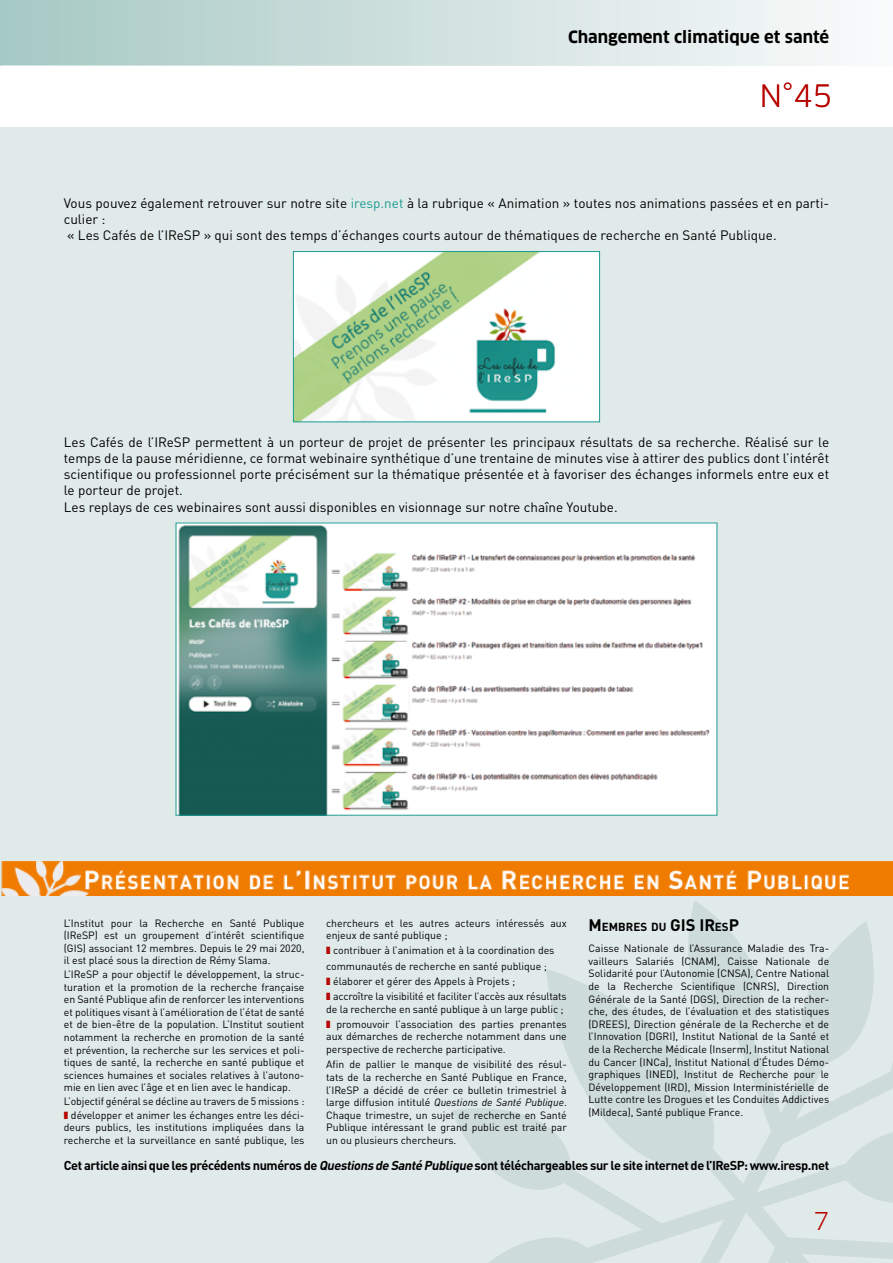
<style>
.page{position:relative;width:893px;height:1263px;background:#fff}
.page>*{position:absolute;margin:0;border:0;box-sizing:border-box;transform-origin:0 0}
.t1{font:30px "Clan OT";color:#b70502}
.t2{font:24px "Clan OT";color:#b70502}
.t3{font:700 16.5px "Clan OT";color:#000}
.t4{font:13.5px/16.2px "DIN Pro";color:#000}
.t5{font:700 12.75px "DIN Pro";letter-spacing:-.03em;color:#000}
.t6{font:700 11.55px "DIN Pro";color:#000}
.t7{font:10.5px/12.6px "DIN Pro";color:#000;text-align:justify}
.s1{color:#1c9a91}
.s2{font-style:italic}
.s3{font-size:16.5px}
</style>
<div class="page">
<div style="left:0;top:128px;width:893px;height:1135px;background:#e0eae9"></div>
<svg style="left:452px;top:901px;width:441px;height:362px"></svg>
<svg style="left:546px;top:921px;width:334px;height:291px"></svg>
<svg style="left:0;top:0;width:836px;height:66px;background:#cee0de"></svg>
<img style="left:1px;top:861px;width:892px;height:35px">
<img style="left:295px;top:253px;width:303px;height:167px">
<div style="left:293px;top:251px;width:307px;height:171px;border:1px solid #1c9a91"></div>
<img style="left:178px;top:525px;width:537px;height:288px">
<h3 class="t3" style="left:568px;top:27px;width:263px">Changement climatique et santé</h3>
<h1 class="t1" style="left:759px;top:78px;width:74px">N°45</h1>
<p class="t4" style="left:64px;top:194px;width:767px">Vous pouvez également retrouver sur notre site <span class="s1">iresp.net</span> à la rubrique « Animation » toutes nos animations passées et en parti&shy;culier :<br>« Les Cafés de l’IReSP » qui sont des temps d’échanges courts autour de thématiques de recherche en Santé Publique.</p>
<p class="t4" style="left:64px;top:432px;width:767px">Les Cafés de l’IReSP permettent à un porteur de projet de présenter les principaux résultats de sa recherche. Réalisé sur le temps de la pause méridienne, ce format webinaire synthétique d’une trentaine de minutes vise à attirer des publics dont l’intérêt scientifique ou professionnel porte précisément sur la thématique présentée et à favoriser des échanges informels entre eux et le porteur de projet.<br>Les replays de ces webinaires sont aussi disponibles en visionnage sur notre chaîne Youtube.</p>
<p class="t7" style="left:64px;top:915px;width:242px">L’Institut pour la Recherche en Santé Publique (IReSP) est un groupement d’intérêt scientifique (GIS) associant 12 membres. Depuis le 29 mai 2020, il est placé sous la direction de Rémy Slama.</p>
<p class="t7" style="left:64px;top:967px;width:242px">L’IReSP a pour objectif le développement, la struc&shy;turation et la promotion de la recherche française en Santé Publique afin de renforcer les interventions et politiques visant à l’amélioration de l’état de santé et de bien-être de la population. L’Institut soutient notamment la recherche en promotion de la santé et prévention, la recherche sur les services et poli&shy;tiques de santé, la recherche en santé publique et sciences humaines et sociales relatives à l’autono&shy;mie en lien avec l’âge et en lien avec le handicap.</p>
<p class="t7" style="left:64px;top:1093px;width:242px;line-height:13.6px;text-align:right">L’objectif général se décline au travers de 5 missions : développer et animer les échanges entre les déci-</p>
<p class="t7" style="left:64px;top:1120px;width:242px">deurs publics, les institutions impliquées dans la recherche et la surveillance en santé publique, les</p>
<p class="t7" style="left:326px;top:915px;width:242px">chercheurs et les autres acteurs intéressés aux enjeux de santé publique ;</p>
<p class="t7" style="left:333px;top:943px;width:223px">contribuer à l’animation et à la coordination des</p>
<p class="t7" style="left:326px;top:958px;width:222px">communautés de recherche en santé publique ;</p>
<p class="t7" style="left:333px;top:974px;width:184px">élaborer et gérer des Appels à Projets ;</p>
<p class="t7" style="left:333px;top:989px;width:235px">accroître la visibilité et faciliter l’accès aux résultats</p>
<p class="t7" style="left:326px;top:1000px;width:242px;line-height:15.1px;text-align:right">de la recherche en santé publique à un large public ; promouvoir l’association des parties prenantes</p>
<p class="t7" style="left:326px;top:1029px;width:242px">aux démarches de recherche notamment dans une perspective de recherche participative.</p>
<p class="t7" style="left:326px;top:1057px;width:242px">Afin de pallier le manque de visibilité des résul&shy;tats de la recherche en Santé Publique en France, l’IReSP a décidé de créer ce bulletin trimestriel à large diffusion intitulé <span class="s2">Questions de Santé Publique</span>.<br>Chaque trimestre, un sujet de recherche en Santé Publique intéressant le grand public est traité par un ou plusieurs chercheurs.</p>
<p class="t6" style="left:588px;top:917px;width:152px"><span class="s3">M</span>EMBRES DU <span class="s3">GIS IR</span>ES<span class="s3">P</span></p>
<p class="t7" style="left:588px;top:941px;width:242px">Caisse Nationale de l’Assurance Maladie des Tra&shy;vailleurs Salariés (CNAM), Caisse Nationale de Solidarité pour l’Autonomie (CNSA), Centre National de la Recherche Scientifique (CNRS), Direction Générale de la Santé (DGS), Direction de la recher&shy;che, des études, de l’évaluation et des statistiques (DREES), Direction générale de la Recherche et de l’Innovation (DGRI), Institut National de la Santé et de la Recherche Médicale (Inserm), Institut National du Cancer (INCa), Institut National d’Études Démo&shy;graphiques (INED), Institut de Recherche pour le Développement (IRD), Mission Interministérielle de Lutte contre les Drogues et les Conduites Addictives (Mildeca), Santé publique France.</p>
<p class="t5" style="left:64px;top:1154px;width:767px">Cet article ainsi que les précédents numéros de <span class="s2">QuestionsdeSantéPublique</span>sont téléchargeables sur le site internet de l’IReSP: www.iresp.net</p>
<h2 class="t2" style="left:813px;top:1206px;width:17px">7</h2>
</div>
